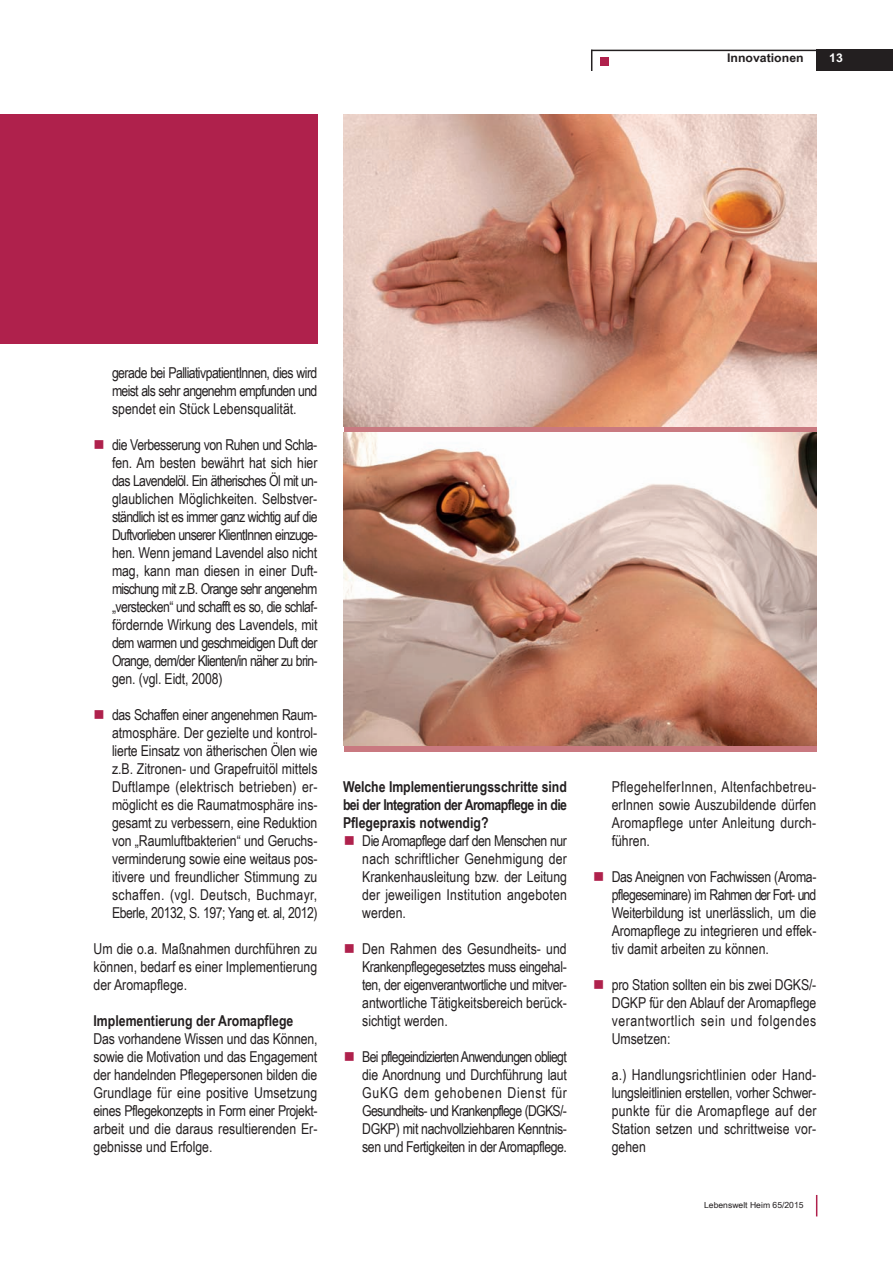
<style>
.page{position:relative;width:893px;height:1263px;background:#fff}
.page>*{position:absolute;margin:0;border:0;box-sizing:border-box;transform-origin:0 0}
.t1{font:15px/18px "Arial Narrow";color:#231f20;text-align:justify}
.t2{font:700 15px/18px "Arial Narrow";color:#231f20;text-align:justify}
.t3{font:15px "Wingdings";color:#af214c}
.t4{font:700 12px "Arial Narrow";color:#231f20;scale:1.25 1}
.t5{font:700 12px "Arial Narrow";color:#fff;scale:1.25 1}
.t6{font:8.4px "Arial Narrow";color:#231f20;scale:1.25 1}
</style>
<div class="page">
<div style="left:816px;top:50px;width:77px;height:21px;background:#231f20"></div>
<hr style="left:591px;top:50px;width:256px;height:1px;background:#231f20">
<svg style="left:591px;top:51px;width:1px;height:20px"></svg>
<div style="left:600px;top:57px;width:9px;height:8px;background:#af214c"></div>
<svg style="left:816px;top:1195px;width:1px;height:21px"></svg>
<div style="left:0;top:115px;width:318px;height:229px;background:#af214c"></div>
<div style="left:344px;top:179px;width:472px;height:254px;background:linear-gradient(to right,#c97980,#c97980)"></div>
<img style="left:344px;top:115px;width:472px;height:311px">
<svg style="left:344px;top:745px;width:472px;height:7px;background:#c4787b"></svg>
<img style="left:344px;top:432px;width:472px;height:313px">
<p class="t4" style="left:727px;top:51px;width:63px">Innovationen</p>
<p class="t5" style="left:829px;top:51px;width:12px">13</p>
<p class="t1" style="left:112px;top:364px;width:207px">gerade bei PalliativpatientInnen, dies wird meist als sehr angenehm em pfunden und spendet ein Stück Lebensqualität.</p>
<p class="t1" style="left:112px;top:436px;width:207px">die Verbesserung von Ruhen und Schla - fen. Am besten bewährt hat sich hier das Lavendelöl. Ein ätherisches Öl mit un - glaublichen Möglichkeiten. Selbst ver - ständlich ist es immer ganz wichtig auf die Duftvorlieben unserer KlientInnen einzuge&shy;hen. Wenn jemand Lavendel also nicht mag, kann man diesen in einer Duft - mischung mit z.B. Orange sehr an ge nehm „verstecken“ und schafft es so, die schlaf&shy;fördernde Wirkung des Lavendels, mit dem warmen und ge schmeidigen Duft der Orange, dem/der Klienten/in näher zu brin&shy;gen. (vgl. Eidt, 2008)</p>
<p class="t1" style="left:112px;top:706px;width:207px">das Schaffen einer angenehmen Raum - atmosphäre. Der gezielte und kontrol&shy;lierte Einsatz von ätherischen Ölen wie z.B. Zitronen- und Grapefruitöl mittels Duftlampe (elektrisch betrieben) er - möglicht es die Raumatmosphäre ins&shy;gesamt zu verbessern, eine Reduktion von „Raumluftbakterien“ und Geruchs - verminderung sowie eine weitaus pos&shy;itivere und freundlicher Stimmung zu schaf fen. (vgl. Deutsch, Buchmayr, Eberle, 20132, S. 197; Yang et. al, 2012)</p>
<p class="t1" style="left:94px;top:940px;width:225px">Um die o.a. Maßnahmen durchführen zu können, bedarf es einer Implementierung der Aromapflege.</p>
<p class="t2" style="left:94px;top:1012px;width:201px">Implementierung der Aromapflege</p>
<p class="t1" style="left:94px;top:1030px;width:226px">Das vorhandene Wissen und das Können, sowie die Motivation und das Engagement der handelnden Pflegepersonen bilden die Grundlage für eine positive Umsetzung eines Pflegekonzepts in Form einer Projekt - arbeit und die daraus resultierenden Er - gebnisse und Erfolge.</p>
<p class="t3" style="left:94px;top:437px;width:13px">■</p>
<p class="t3" style="left:94px;top:707px;width:13px">■</p>
<p class="t2" style="left:343px;top:778px;width:226px">Welche Implementierungsschritte sind bei der Integration der Aromapflege in die Pflegepraxis notwendig?</p>
<p class="t1" style="left:362px;top:832px;width:206px">Die Aromapflege darf den Menschen nur nach schriftlicher Genehmigung der Kran kenhausleitung bzw. der Leitung der je weiligen Institution angeboten werden.</p>
<p class="t1" style="left:362px;top:940px;width:206px">Den Rahmen des Gesundheits- und Kran kenpflegegesetztes muss eingehal&shy;ten, der eigenverantwortliche und mitver&shy;antwortliche Tätigkeitsbereich berück&shy;sichtigt werden.</p>
<p class="t1" style="left:362px;top:1048px;width:206px">Bei pflegeindizierten Anwendungen obliegt die Anordnung und Durchführung laut GuKG dem gehobenen Dienst für Gesundheits- und Krankenpflege (DGKS/ - DGKP) mit nachvollziehbaren Kennt nis&shy;sen und Fertigkeiten in der Aroma pflege.</p>
<p class="t3" style="left:344px;top:833px;width:13px">■</p>
<p class="t3" style="left:344px;top:941px;width:13px">■</p>
<p class="t3" style="left:344px;top:1049px;width:13px">■</p>
<p class="t3" style="left:593px;top:869px;width:13px">■</p>
<p class="t3" style="left:593px;top:977px;width:13px">■</p>
<p class="t1" style="left:612px;top:778px;width:206px">PflegehelferInnen, Altenfachbe treu - erInnen sowie Auszubildende dürfen Aromapflege unter An leitung durch&shy;führen.</p>
<p class="t1" style="left:612px;top:868px;width:206px">Das Aneignen von Fachwissen (Aroma - pflegeseminare) im Rah men der Fort- und Weiter bil dung ist unerlässlich, um die Aro ma pflege zu integrieren und effek&shy;tiv damit arbeiten zu können.</p>
<p class="t1" style="left:612px;top:976px;width:206px">pro Station sollten ein bis zwei DGKS/ - DGKP für den Ablauf der Aromapflege verantwortlich sein und folgendes Umsetzen:</p>
<p class="t1" style="left:612px;top:1066px;width:206px">a.) Handlungsrichtlinien oder Hand - lungs leitlinien erstellen, vorher Schwer - punk te für die Aromapflege auf der Station setzen und schrittweise vor - gehen</p>
<p class="t6" style="left:704px;top:1200px;width:81px">Lebenswelt Heim 65/2015</p>
</div>
